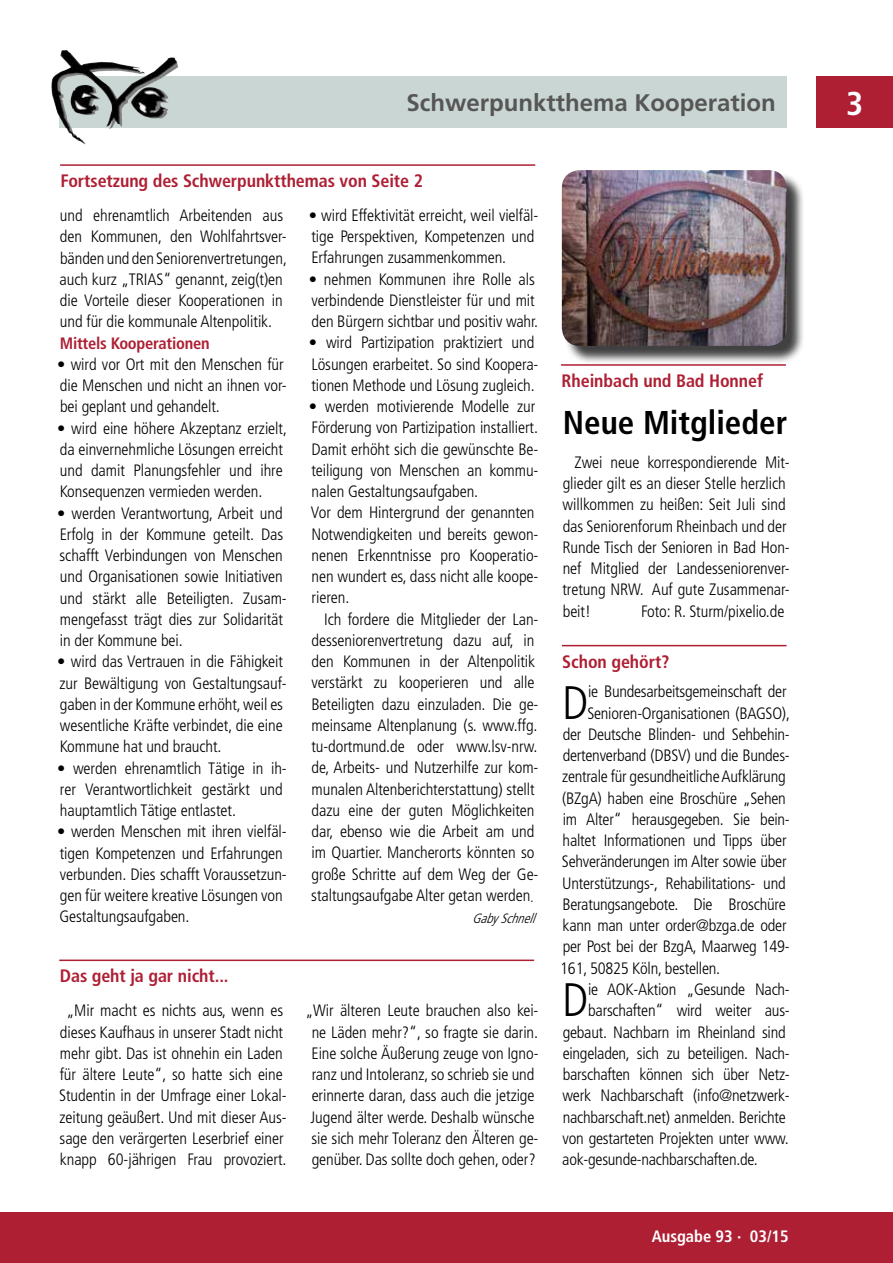
<style>
.page{position:relative;width:893px;height:1263px;background:#fff}
.page>*{position:absolute;margin:0;border:0;box-sizing:border-box;transform-origin:0 0}
.t1{font:300 condensed 46.95px "Frutiger";color:#000}
.t2{font:700 condensed 33px "Frutiger";color:#000}
.t3{font:700 condensed 33px "Frutiger";color:#fff}
.t4{font:700 24px "Frutiger";color:#565656}
.t5{font:700 condensed 18px "Frutiger";letter-spacing:-.005em;color:#ae1f34}
.t6{font:300 condensed 16.5px/21.3px "Frutiger";letter-spacing:-.005em;color:#000}
.t7{font:700 condensed 16.5px "Frutiger";letter-spacing:-.015em;color:#ae1f34}
.t8{font:700 condensed 16.5px "Frutiger";color:#fff}
.t9{font:italic 300 condensed 13.5px "Frutiger";color:#000}
.s1{font-style:italic;font-size:13.5px}
</style>
<div class="page">
<div style="left:0;top:1212px;width:893px;height:51px;background:#ae1f34"></div>
<div style="left:816px;top:77px;width:77px;height:51px;background:#ae1f34"></div>
<div style="left:60px;top:77px;width:727px;height:51px;background:#cad6d3"></div>
<img style="left:51px;top:50px;width:20px;height:64px">
<hr style="left:60px;top:164px;width:475px;height:2px;background:#ae1f34">
<div style="left:564px;top:172px;width:241px;height:193px;background:#000;opacity:.75"></div>
<img style="left:562px;top:170px;width:225px;height:176px">
<hr style="left:561px;top:364px;width:225px;height:2px;background:#ae1f34">
<hr style="left:562px;top:645px;width:224px;height:1px;background:#ae1f34">
<hr style="left:59px;top:959px;width:475px;height:2px;background:#ae1f34">
<h3 class="t4" style="left:406px;top:88px;width:371px">Schwerpunktthema Kooperation</h3>
<p class="t5" style="left:61px;top:170px;width:364px">Fortsetzung des Schwerpunktthemas von Seite 2</p>
<p class="t6" style="left:60px;top:205px;width:229px">und ehrenamtlich Arbeitenden aus den Kommunen, den Wohlfahrtsver&shy;bänden und den Seniorenvertretungen, auch kurz „TRIAS“ genannt, zeig(t)en die Vorteile dieser Kooperationen in und für die kommunale Altenpolitik.</p>
<p class="t7" style="left:60px;top:333px;width:151px">Mittels Kooperationen</p>
<p class="t6" style="left:57px;top:354px;width:231px">• wird vor Ort mit den Menschen für die Menschen und nicht an ihnen vor&shy;bei geplant und gehandelt.</p>
<p class="t6" style="left:57px;top:417px;width:231px">• wird eine höhere Akzeptanz erzielt, da einvernehmliche Lösungen erreicht und damit Planungsfehler und ihre Konsequenzen vermieden werden.</p>
<p class="t6" style="left:57px;top:502px;width:231px">• werden Verantwortung, Arbeit und Erfolg in der Kommune geteilt. Das schafft Verbindungen von Menschen und Organisationen sowie Initiativen und stärkt alle Beteiligten. Zusam&shy;mengefasst trägt dies zur Solidarität in der Kommune bei.</p>
<p class="t6" style="left:57px;top:651px;width:231px">• wird das Vertrauen in die Fähigkeit zur Bewältigung von Gestaltungsauf&shy;gaben in der Kommune erhöht, weil es wesentliche Kräfte verbindet, die eine Kommune hat und braucht.</p>
<p class="t6" style="left:57px;top:757px;width:231px">• werden ehrenamtlich Tätige in ih&shy;rer Verantwortlichkeit gestärkt und hauptamtlich Tätige entlastet.</p>
<p class="t6" style="left:57px;top:821px;width:231px">• werden Menschen mit ihren vielfäl&shy;tigen Kompetenzen und Erfahrungen verbunden. Dies schafft Voraussetzun&shy;gen für weitere kreative Lösungen von Gestaltungsaufgaben.</p>
<p class="t6" style="left:309px;top:205px;width:231px">• wird Effektivität erreicht, weil vielfäl&shy;tige Perspektiven, Kompetenzen und<br>Erfahrungen zusammenkommen.</p>
<p class="t6" style="left:309px;top:268px;width:231px">• nehmen Kommunen ihre Rolle als verbindende Dienstleister für und mit den Bürgern sichtbar und positiv wahr.</p>
<p class="t6" style="left:309px;top:332px;width:231px">• wird Partizipation praktiziert und<br>Lösungen erarbeitet. So sind Koopera&shy;tionen Methode und Lösung zugleich.</p>
<p class="t6" style="left:309px;top:396px;width:231px">• werden motivierende Modelle zur Förderung von Partizipation installiert.<br>Damit erhöht sich die gewünschte Be&shy;teiligung von Menschen an kommu&shy;nalen Gestaltungsaufgaben.<br>Vor dem Hintergrund der genannten Notwendigkeiten und bereits gewon&shy;nenen Erkenntnisse pro Kooperatio&shy;nen wundert es, dass nicht alle koope&shy;rieren.</p>
<p class="t6" style="left:311px;top:608px;width:229px;text-indent:13px">Ich fordere die Mitglieder der Lan&shy;desseniorenvertretung dazu auf, in den Kommunen in der Altenpolitik verstärkt zu kooperieren und alle Beteiligten dazu einzuladen. Die ge&shy;meinsame Altenplanung (s. www.ffg. tu-dortmund.de oder www.lsv-nrw. de, Arbeits- und Nutzerhilfe zur kom&shy;munalen Altenberichterstattung) stellt dazu eine der guten Möglichkeiten dar, ebenso wie die Arbeit am und im Quartier. Mancherorts könnten so große Schritte auf dem Weg der Ge&shy;staltungsaufgabe Alter getan werden<span class="s1">.</span></p>
<p class="t9" style="left:472px;top:910px;width:69px">GabySchnell</p>
<p class="t5" style="left:60px;top:965px;width:170px">Das geht ja gar nicht...</p>
<p class="t6" style="left:59px;top:1000px;width:229px;text-align:center">„Mir macht es nichts aus, wenn es dieses Kaufhaus in unserer Stadt nicht mehr gibt. Das ist ohnehin ein Laden für ältere Leute“, so hatte sich eine Studentin in der Umfrage einer Lokal&shy;zeitung geäußert. Und mit dieser Aus&shy;sage den verärgerten Leserbrief einer knapp 60-jährigen Frau provoziert.</p>
<p class="t6" style="left:305px;top:1000px;width:235px;text-align:center">„Wir älteren Leute brauchen also kei&shy;ne Läden mehr?“, so fragte sie darin.<br>Eine solche Äußerung zeuge von Igno&shy;ranz und Intoleranz, so schrieb sie und erinnerte daran, dass auch die jetzige Jugend älter werde. Deshalb wünsche sie sich mehr Toleranz den Älteren ge&shy;genüber. Das sollte doch gehen, oder?</p>
<p class="t5" style="left:562px;top:370px;width:203px">Rheinbach und Bad Honnef</p>
<h2 class="t2" style="left:563px;top:403px;width:226px">Neue Mitglieder</h2>
<p class="t6" style="left:562px;top:452px;width:229px;text-indent:12px">Zwei neue korrespondierende Mit&shy;glieder gilt es an dieser Stelle herzlich willkommen zu heißen: Seit Juli sind das Seniorenforum Rheinbach und der<br>Runde Tisch der Senioren in Bad Hon&shy;nef Mitglied der Landesseniorenver&shy;tretung NRW. Auf gute Zusammenar&shy;beit!</p>
<p class="t6" style="left:641px;top:600px;width:145px">Foto: R. Sturm/pixelio.de</p>
<p class="t5" style="left:562px;top:651px;width:109px">Schon gehört?</p>
<h1 class="t1" style="left:562px;top:676px;width:28px">D</h1>
<p class="t6" style="left:588px;top:681px;width:200px">ie Bundesarbeitsgemeinschaft der</p>
<p class="t6" style="left:587px;top:702px;width:204px">Senioren-Organisationen (BAGSO),</p>
<p class="t6" style="left:563px;top:724px;width:229px">der Deutsche Blinden- und Sehbehin-</p>
<p class="t6" style="left:563px;top:745px;width:229px">dertenverband (DBSV) und die Bundes-</p>
<p class="t6" style="left:562px;top:766px;width:225px">zentrale für gesundheitliche Aufklärung</p>
<p class="t6" style="left:562px;top:787px;width:225px">(BZgA) haben eine Broschüre „Sehen</p>
<p class="t6" style="left:563px;top:809px;width:229px">im Alter“ herausgegeben. Sie bein-</p>
<p class="t6" style="left:563px;top:830px;width:226px">haltet Informationen und Tipps über</p>
<p class="t6" style="left:562px;top:851px;width:226px">Sehveränderungen im Alter sowie über</p>
<p class="t6" style="left:562px;top:872px;width:225px">Unterstützungs-, Rehabilitations- und</p>
<p class="t6" style="left:562px;top:894px;width:225px">Beratungsangebote. Die Broschüre</p>
<p class="t6" style="left:563px;top:915px;width:226px">kann man unter order@bzga.de oder</p>
<p class="t6" style="left:563px;top:936px;width:229px">per Post bei der BzgA, Maarweg 149-</p>
<p class="t6" style="left:560px;top:957px;width:161px">161, 50825 Köln, bestellen.</p>
<h1 class="t1" style="left:562px;top:973px;width:28px">D</h1>
<p class="t6" style="left:588px;top:979px;width:203px">ie AOK-Aktion „Gesunde Nach-</p>
<p class="t6" style="left:588px;top:1000px;width:203px">barschaften“ wird weiter aus-</p>
<p class="t6" style="left:563px;top:1021px;width:225px">gebaut. Nachbarn im Rheinland sind</p>
<p class="t6" style="left:563px;top:1043px;width:229px">eingeladen, sich zu beteiligen. Nach-</p>
<p class="t6" style="left:563px;top:1064px;width:229px">barschaften können sich über Netz-</p>
<p class="t6" style="left:562px;top:1085px;width:229px">werk Nachbarschaft (info@netzwerk-</p>
<p class="t6" style="left:563px;top:1106px;width:225px">nachbarschaft.net) anmelden. Berichte</p>
<p class="t6" style="left:562px;top:1128px;width:228px">von gestarteten Projekten unter www.</p>
<p class="t6" style="left:562px;top:1149px;width:197px">aok-gesunde-nachbarschaften.de.</p>
<p class="t8" style="left:652px;top:1226px;width:139px">Ausgabe 93 · 03/15</p>
<h2 class="t3" style="left:846px;top:84px;width:19px">3</h2>
</div>
